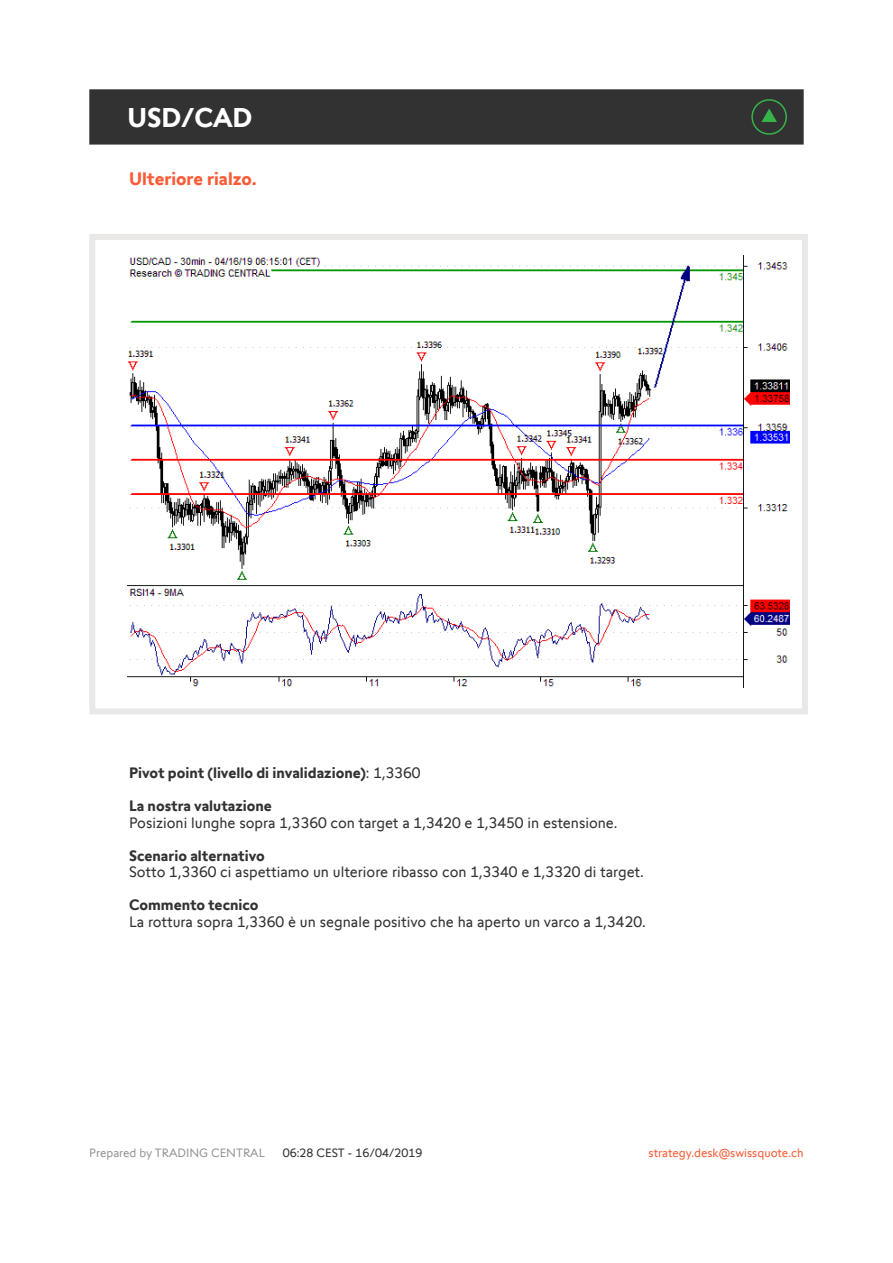
<style>
.page{position:relative;width:893px;height:1263px;background:#fff}
.page>*{position:absolute;margin:0;border:0;box-sizing:border-box;transform-origin:0 0}
.t1{font:700 27px "Swissquote CT";color:#fff}
.t2{font:700 18px "Swissquote CT";color:#fa5b35}
.t3{font:15px "Swissquote CT";color:#323232}
.t4{font:700 15px "Swissquote CT";color:#323232}
.t5{font:12px "Swissquote CT";color:#fa5b35}
.t6{font:12px "Swissquote CT";color:#939598}
.t7{font:12px "Swissquote CT";color:#323232}
.s1{font-weight:400}
</style>
<div class="page">
<div style="left:89px;top:234px;width:719px;height:480px;border:6px solid #e9e8e7"></div>
<div style="left:89px;top:89px;width:715px;height:56px;background:#323232;border:2px solid #323232"></div>
<img style="left:128px;top:255px;width:661px;height:432px">
<svg style="left:751px;top:99px;width:36px;height:36px"></svg>
<h1 class="t1" style="left:128px;top:101px;width:126px">USD/CAD</h1>
<p class="t2" style="left:129px;top:168px;width:129px">Ulteriore rialzo.</p>
<p class="t4" style="left:129px;top:764px;width:293px">Pivot point (livello di invalidazione)<span class="s1">: 1,3360</span></p>
<p class="t4" style="left:129px;top:797px;width:144px">La nostra valutazione</p>
<p class="t3" style="left:129px;top:814px;width:490px">Posizioni lunghe sopra 1,3360 con target a 1,3420 e 1,3450 in estensione.</p>
<p class="t4" style="left:129px;top:846px;width:137px">Scenario alternativo</p>
<p class="t3" style="left:129px;top:863px;width:516px">Sotto 1,3360 ci aspettiamo un ulteriore ribasso con 1,3340 e 1,3320 di target.</p>
<p class="t4" style="left:129px;top:896px;width:131px">Commento tecnico</p>
<p class="t3" style="left:129px;top:913px;width:518px">La rottura sopra 1,3360 è un segnale positivo che ha aperto un varco a 1,3420.</p>
<p class="t6" style="left:89px;top:1145px;width:177px">Prepared by TRADING CENTRAL</p>
<p class="t7" style="left:283px;top:1145px;width:141px">06:28 CEST - 16/04/2019</p>
<p class="t5" style="left:649px;top:1145px;width:157px">strategy.desk@swissquote.ch</p>
</div>
